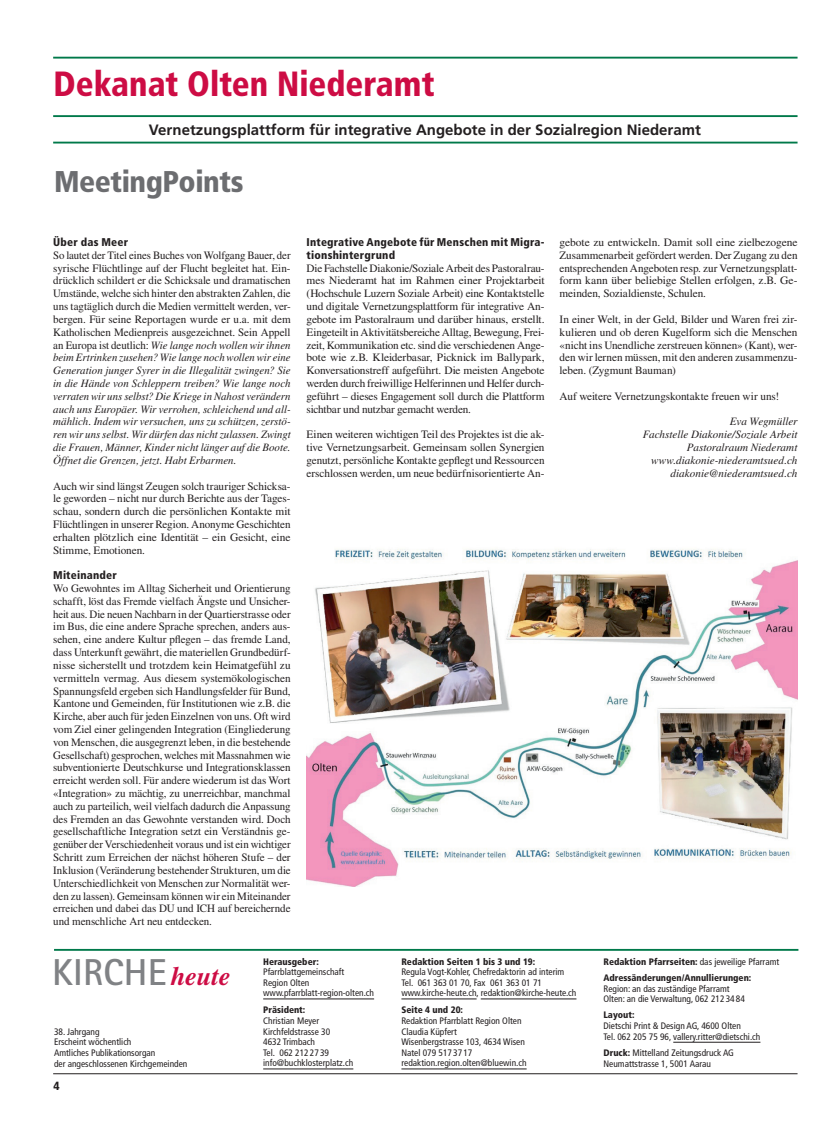
<style>
.page{position:relative;width:833px;height:1134px;background:#fff}
.page>*{position:absolute;margin:0;border:0;box-sizing:border-box;transform-origin:0 0}
.t1{font:700 37.5px "Rotis Sans Serif";letter-spacing:.005em;color:#808285}
.t2{font:900 condensed 35px "Frutiger";color:#cd0c44;scale:.95 1}
.t3{font:900 condensed 30px "Frutiger";letter-spacing:-.015em;color:#6c6d70}
.t4{font:700 15px "Frutiger";color:#231f20}
.t5{font:900 condensed 11.88px "Frutiger";color:#231f20}
.t6{font:11.25px/12.8px "Times";letter-spacing:-.01em;color:#231f20;text-align:justify}
.t7{font:italic 11.25px/12.9px "Times";color:#231f20;text-align:justify}
.t8{font:900 condensed 11.25px/12.8px "Frutiger";letter-spacing:.02em;color:#231f20}
.t9{font:condensed 9.38px/10.6px "Frutiger";color:#231f20}
.t10{font:900 condensed 9.38px/16.4px "Frutiger";color:#231f20}
.s1{font-style:normal}
.s2{font-family:"Times";font-style:italic;font-size:26.25px;color:#cd0c44}
.s3{font-weight:400}
.s4{font-weight:900}
</style>
<div class="page">
<hr style="left:53px;top:57px;width:744px;height:2px;background:#00794a">
<hr style="left:53px;top:115px;width:744px;height:2px;background:#00794a">
<hr style="left:53px;top:142px;width:744px;height:2px;background:#00794a">
<hr style="left:54px;top:949px;width:744px;height:2px;background:#00794a">
<hr style="left:263px;top:999px;width:111px;height:1px;background:#231f20">
<hr style="left:263px;top:1069px;width:90px;height:1px;background:#231f20">
<hr style="left:673px;top:1042px;width:87px;height:1px;background:#231f20">
<hr style="left:401px;top:999px;width:75px;height:1px;background:#231f20">
<hr style="left:481px;top:999px;width:95px;height:1px;background:#231f20">
<hr style="left:401px;top:1069px;width:125px;height:1px;background:#231f20">
<hr style="left:53px;top:1073px;width:744px;height:1px;background:#231f20">
<img style="left:306px;top:549px;width:491px;height:338px">
<h2 class="t2" style="left:54px;top:63px;width:402px">Dekanat Olten Niederamt</h2>
<h3 class="t4" style="left:149px;top:121px;width:553px">Vernetzungsplattform für integrative Angebote in der Sozialregion Niederamt</h3>
<h3 class="t3" style="left:54px;top:163px;width:191px">MeetingPoints</h3>
<p class="t8" style="left:53px;top:236px;width:76px">Über das Meer</p>
<p class="t7" style="left:53px;top:249px;width:239px"><span class="s1">So lautet der Titel eines Buches von Wolfgang Bauer, der syrische Flüchtlinge auf der Flucht begleitet hat. Ein&shy;drücklich schildert er die Schicksale und dramatischen Umstände, welche sich hinter den abstrakten Zahlen, die uns tagtäglich durch die Medien vermittelt werden, ver&shy;bergen. Für seine Reportagen wurde er u.a. mit dem Katholischen Medienpreis ausgezeichnet. Sein Appell an Europa ist deutlich:</span> Wie lange noch wollen wir ihnen beim Ertrinken zusehen? Wie lange noch wollen wir eine Generation junger Syrer in die Illegalität zwingen? Sie in die Hände von Schleppern treiben? Wie lange noch verraten wir uns selbst? Die Kriege in Nahost verändern auch uns Europäer. Wir verrohen, schleichend und all&shy;mählich. Indem wir versuchen, uns zu schützen, zerstö&shy;ren wir uns selbst. Wir dürfen das nicht zulassen. Zwingt die Frauen, Männer, Kinder nicht länger auf die Boote.<br>Öffnet die Grenzen, jetzt. Habt Erbarmen.</p>
<p class="t6" style="left:53px;top:479px;width:239px">Auch wir sind längst Zeugen solch trauriger Schicksa&shy;le geworden – nicht nur durch Berichte aus der Tages&shy;schau, sondern durch die persönlichen Kontakte mit Flüchtlingen in unserer Region. Anonyme Geschichten erhalten plötzlich eine Identität – ein Gesicht, eine Stimme, Emotionen.</p>
<p class="t8" style="left:53px;top:569px;width:65px">Miteinander</p>
<p class="t6" style="left:53px;top:582px;width:239px">Wo Gewohntes im Alltag Sicherheit und Orientierung schafft, löst das Fremde vielfach Ängste und Unsicher&shy;heit aus. Die neuen Nachbarn in der Quartierstrasse oder im Bus, die eine andere Sprache sprechen, anders aus&shy;sehen, eine andere Kultur pflegen – das fremde Land, dass Unterkunft gewährt, die materiellen Grundbedürf&shy;nisse sicherstellt und trotzdem kein Heimatgefühl zu vermitteln vermag. Aus diesem systemökologischen Spannungsfeld ergeben sich Handlungsfelder für Bund, Kantone und Gemeinden, für Institutionen wie z.B. die Kirche, aber auch für jeden Einzelnen von uns. Oft wird vom Ziel einer gelingenden Integration (Eingliederung von Menschen, die ausgegrenzt leben, in die bestehende Gesellschaft) gesprochen, welches mit Massnahmen wie subventionierte Deutschkurse und Integrationsklassen erreicht werden soll. Für andere wiederum ist das Wort «Integration» zu mächtig, zu unerreichbar, manchmal auch zu parteilich, weil vielfach dadurch die Anpassung des Fremden an das Gewohnte verstanden wird. Doch gesellschaftliche Integration setzt ein Verständnis ge&shy;genüber der Verschiedenheit voraus und ist ein wichtiger Schritt zum Erreichen der nächst höheren Stufe – der Inklusion (Veränderung bestehender Strukturen, um die Unterschiedlichkeit von Menschen zur Normalität wer&shy;den zu lassen). Gemeinsam können wir ein Miteinander erreichen und dabei das DU und ICH auf bereichernde und menschliche Art neu entdecken.</p>
<p class="t8" style="left:306px;top:236px;width:239px">Integrative Angebote für Menschen mit Migra&shy;tionshintergrund</p>
<p class="t6" style="left:306px;top:261px;width:239px">Die Fachstelle Diakonie/Soziale Arbeit des Pastoralrau&shy;mes Niederamt hat im Rahmen einer Projektarbeit (Hochschule Luzern Soziale Arbeit) eine Kontaktstelle und digitale Vernetzungsplattform für integrative An&shy;gebote im Pastoralraum und darüber hinaus, erstellt.<br>Eingeteilt in Aktivitätsbereiche Alltag, Bewegung, Frei&shy;zeit, Kommunikation etc. sind die verschiedenen Ange&shy;bote wie z.B. Kleiderbasar, Picknick im Ballypark, Konversationstreff aufgeführt. Die meisten Angebote werden durch freiwillige Helferinnen und Helfer durch&shy;geführt – dieses Engagement soll durch die Plattform sichtbar und nutzbar gemacht werden.</p>
<p class="t6" style="left:306px;top:428px;width:239px">Einen weiteren wichtigen Teil des Projektes ist die ak&shy;tive Vernetzungsarbeit. Gemeinsam sollen Synergien genutzt, persönliche Kontakte gepflegt und Ressourcen erschlossen werden, um neue bedürfnisorientierte An-</p>
<p class="t6" style="left:559px;top:236px;width:239px">gebote zu entwickeln. Damit soll eine zielbezogene Zusammenarbeit gefördert werden. Der Zugang zu den entsprechenden Angeboten resp. zur Vernetzungsplatt&shy;form kann über beliebige Stellen erfolgen, z.B. Ge&shy;meinden, Sozialdienste, Schulen.</p>
<p class="t6" style="left:559px;top:313px;width:239px">In einer Welt, in der Geld, Bilder und Waren frei zir&shy;kulieren und ob deren Kugelform sich die Menschen «nicht ins Unendliche zerstreuen können» (Kant), wer&shy;den wir lernen müssen, mit den anderen zusammenzu&shy;leben. (Zygmunt Bauman)</p>
<p class="t6" style="left:559px;top:390px;width:221px">Auf weitere Vernetzungskontakte freuen wir uns!</p>
<p class="t7" style="left:642px;top:415px;width:156px;text-align:right">Eva Wegmüller<br>Fachstelle Diakonie/Soziale Arbeit<br>Pastoralraum Niederamt www.diakonie-niederamtsued.ch diakonie@niederamtsued.ch</p>
<h1 class="t1" style="left:52px;top:948px;width:180px">KIRCHE <span class="s2">heute</span></h1>
<p class="t9" style="left:54px;top:1026px;width:135px">38. Jahrgang<br>Erscheint wöchentlich<br>Amtliches Publikationsorgan<br>der angeschlossenen Kirchgemeinden</p>
<p class="t5" style="left:53px;top:1078px;width:8px">4</p>
<p class="t10" style="left:263px;top:953px;width:57px">Herausgeber:</p>
<p class="t9" style="left:263px;top:967px;width:112px">Pfarrblattgemeinschaft<br>Region Olten www.pfarrblatt-region-olten.ch</p>
<p class="t10" style="left:263px;top:1002px;width:44px">Präsident:</p>
<p class="t9" style="left:263px;top:1015px;width:92px">Christian Meyer<br>Kirchfeldstrasse 30<br>4632 Trimbach<br>Tel. 062 212 27 39 info@buchklosterplatz.ch</p>
<p class="t10" style="left:401px;top:953px;width:135px">Redaktion Seiten 1 bis 3 und 19:</p>
<p class="t9" style="left:401px;top:967px;width:176px">Regula Vogt-Kohler, Chefredaktorin ad interim<br>Tel. 061 363 01 70, Fax 061 363 01 71 www.kirche-heute.ch, redaktion@kirche-heute.ch</p>
<p class="t10" style="left:401px;top:1002px;width:63px">Seite 4 und 20:</p>
<p class="t9" style="left:401px;top:1015px;width:127px">Redaktion Pfarrblatt Region Olten<br>Claudia Küpfert<br>Wisenbergstrasse 103, 4634 Wisen<br>Natel 079 517 37 17 redaktion.region.olten@bluewin.ch</p>
<p class="t10" style="left:603px;top:953px;width:177px">Redaktion Pfarrseiten: <span class="s3">das jeweilige Pfarramt<br></span>Adressänderungen/Annullierungen:</p>
<p class="t9" style="left:603px;top:983px;width:143px">Region: an das zuständige Pfarramt<br>Olten: an die Verwaltung, 062 212 34 84</p>
<p class="t10" style="left:603px;top:1007px;width:33px">Layout:</p>
<p class="t9" style="left:603px;top:1020px;width:158px">Dietschi Print &amp; Design AG, 4600 Olten<br>Tel. 062 205 75 96, vallery.ritter@dietschi.ch</p>
<p class="t9" style="left:603px;top:1047px;width:132px"><span class="s4">Druck:</span> Mittelland Zeitungsdruck AG<br>Neumattstrasse 1, 5001 Aarau</p>
</div>
